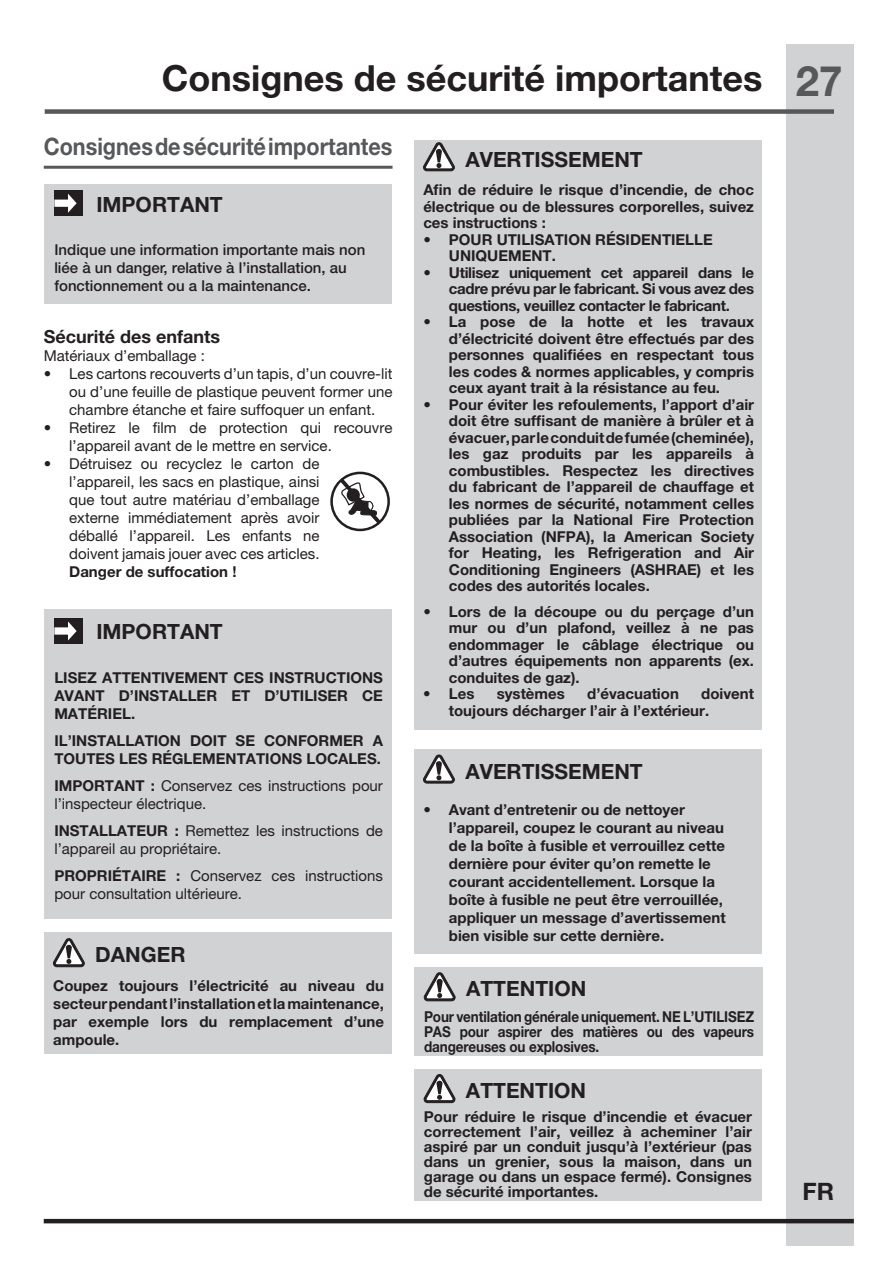
<style>
.page{position:relative;width:895px;height:1268px;background:#fff}
.page>*{position:absolute;margin:0;border:0;box-sizing:border-box;transform-origin:0 0}
.t1{font:700 42px "Helvetica Neue LT Pro";color:#57585a}
.t2{font:700 36px "Helvetica Neue LT Pro";color:#231f20}
.t3{font:700 24px "Helvetica Neue LT Pro";color:#57585a;scale:.9 1}
.t4{font:700 24px "Helvetica Neue LT Pro";color:#231f20}
.t5{font:700 21px "Helvetica Neue LT Pro";color:#231f20}
.t6{font:700 18px "Helvetica Neue LT Pro";color:#231f20}
.t7{font:700 15px/16.5px "Helvetica Neue LT Pro";color:#231f20;text-align:justify}
.t8{font:15px/18px "Helvetica Neue LT Pro";color:#231f20}
.t9{font:500 15px/18px "Helvetica Neue LT Pro";color:#231f20}
.t10{font:700 15px/15px "Helvetica Neue LT Pro";color:#231f20;text-align:justify;scale:.9 1}
.s1{font-weight:700}
</style>
<div class="page">
<div style="left:786px;top:44px;width:68px;height:1201px;background:#d1d2d4"></div>
<div style="left:44px;top:1218px;width:810px;height:5px;background:#231f20"></div>
<div style="left:45px;top:109px;width:789px;height:5px;background:#57585a"></div>
<hr style="left:44px;top:166px;width:348px;height:3px;background:#57585a">
<div style="left:44px;top:184px;width:347px;height:120px;background:#d1d2d4"></div>
<div style="left:54px;top:190px;width:28px;height:26px;background:#231f20"></div>
<svg style="left:54px;top:194px;width:23px;height:19px"></svg>
<div style="left:44px;top:609px;width:347px;height:309px;background:#d1d2d4"></div>
<div style="left:54px;top:618px;width:28px;height:25px;background:#231f20"></div>
<svg style="left:54px;top:621px;width:23px;height:19px"></svg>
<div style="left:44px;top:932px;width:347px;height:121px;background:#d1d2d4"></div>
<svg style="left:53px;top:938px;width:32px;height:28px"></svg>
<div style="left:414px;top:140px;width:347px;height:589px;background:#d1d2d4"></div>
<svg style="left:423px;top:142px;width:32px;height:29px"></svg>
<div style="left:414px;top:749px;width:347px;height:204px;background:#d1d2d4"></div>
<svg style="left:423px;top:754px;width:32px;height:29px"></svg>
<div style="left:414px;top:967px;width:348px;height:88px;background:#d1d2d4"></div>
<svg style="left:424px;top:972px;width:31px;height:28px"></svg>
<div style="left:414px;top:1069px;width:347px;height:132px;background:#d1d2d4"></div>
<svg style="left:424px;top:1074px;width:31px;height:28px"></svg>
<svg style="left:330px;top:471px;width:60px;height:60px"></svg>
<h2 class="t2" style="left:162px;top:56px;width:602px">Consignes de sécurité importantes</h2>
<h3 class="t3" style="left:44px;top:132px;width:389px">Consignes de sécurité importantes</h3>
<h3 class="t5" style="left:96px;top:191px;width:128px">IMPORTANT</h3>
<p class="t9" style="left:54px;top:240px;width:312px">Indique une information importante mais non liée à un danger, relative à l’installation, au fonctionnement ou a la maintenance.</p>
<p class="t6" style="left:44px;top:326px;width:178px">Sécurité des enfants</p>
<p class="t8" style="left:44px;top:347px;width:163px">Matériaux d’emballage :</p>
<p class="t8" style="left:69px;top:365px;width:325px;text-align:justify;text-indent:-25px">• Les cartons recouverts d’un tapis, d’un couvre-lit ou d’une feuille de plastique peuvent former une chambre étanche et faire suffoquer un enfant.</p>
<p class="t8" style="left:69px;top:419px;width:325px;text-indent:-26px">• Retirez le film de protection qui recouvre l’appareil avant de le mettre en service.</p>
<p class="t8" style="left:69px;top:455px;width:252px;text-align:justify;text-indent:-26px">• Détruisez ou recyclez le carton de l’appareil, les sacs en plastique, ainsi que tout autre matériau d’emballage externe immédiatement après avoir déballé l’appareil. Les enfants ne doivent jamais jouer avec ces articles.</p>
<p class="t7" style="left:69px;top:563px;width:169px">Danger de suffocation !</p>
<h3 class="t5" style="left:96px;top:619px;width:128px">IMPORTANT</h3>
<p class="t7" style="left:54px;top:668px;width:330px;line-height:18px">LISEZ ATTENTIVEMENT CES INSTRUCTIONS AVANT D’INSTALLER ET D’UTILISER CE MATÉRIEL.</p>
<p class="t7" style="left:54px;top:731px;width:330px;line-height:18px">IL’INSTALLATION DOIT SE CONFORMER A<br>TOUTES LES RÉGLEMENTATIONS LOCALES.</p>
<p class="t8" style="left:54px;top:776px;width:330px"><span class="s1">IMPORTANT :</span> Conservez ces instructions pour l’inspecteur électrique.</p>
<p class="t8" style="left:54px;top:821px;width:330px"><span class="s1">INSTALLATEUR :</span> Remettez les instructions de l’appareil au propriétaire.</p>
<p class="t8" style="left:54px;top:866px;width:330px"><span class="s1">PROPRIÉTAIRE :</span> Conservez ces instructions pour consultation ultérieure.</p>
<h3 class="t5" style="left:95px;top:941px;width:92px">DANGER</h3>
<p class="t7" style="left:53px;top:976px;width:332px;line-height:18px">Coupez toujours l’électricité au niveau du secteur pendant l’installation et la maintenance, par exemple lors du remplacement d’une ampoule.</p>
<h3 class="t5" style="left:465px;top:146px;width:179px">AVERTISSEMENT</h3>
<p class="t7" style="left:423px;top:181px;width:332px">Afin de réduire le risque d’incendie, de choc électrique ou de blessures corporelles, suivez ces instructions :</p>
<p class="t7" style="left:449px;top:230px;width:265px;text-indent:-26px">• POUR UTILISATION RÉSIDENTIELLE<br>UNIQUEMENT.</p>
<p class="t7" style="left:449px;top:263px;width:307px;text-indent:-26px">• Utilisez uniquement cet appareil dans le cadre prévu par le fabricant. Si vous avez des questions, veuillez contacter le fabricant.</p>
<p class="t7" style="left:449px;top:313px;width:307px;text-indent:-26px">• La pose de la hotte et les travaux d’électricité doivent être effectués par des personnes qualifiées en respectant tous les codes &amp; normes applicables, y compris ceux ayant trait à la résistance au feu.</p>
<p class="t7" style="left:449px;top:395px;width:307px;text-indent:-26px">• Pour éviter les refoulements, l’apport d’air doit être suffisant de manière à brûler et à évacuer, par le conduit de fumée (cheminée), les gaz produits par les appareils à combustibles. Respectez les directives du fabricant de l’appareil de chauffage et les normes de sécurité, notamment celles publiées par la National Fire Protection Association (NFPA), la American Society for Heating, les Refrigeration and Air Conditioning Engineers (ASHRAE) et les codes des autorités locales.</p>
<p class="t7" style="left:449px;top:602px;width:307px;text-indent:-25px">• Lors de la découpe ou du perçage d’un mur ou d’un plafond, veillez à ne pas endommager le câblage électrique ou d’autres équipements non apparents (ex. conduites de gaz).</p>
<p class="t7" style="left:423px;top:685px;width:53px">• Les</p>
<p class="t7" style="left:497px;top:685px;width:70px">systèmes</p>
<p class="t7" style="left:587px;top:685px;width:93px">d’évacuation</p>
<p class="t7" style="left:449px;top:685px;width:307px;text-indent:252px">doivent toujours décharger l’air à l’extérieur.</p>
<h3 class="t5" style="left:465px;top:758px;width:179px">AVERTISSEMENT</h3>
<p class="t7" style="left:449px;top:800px;width:278px;line-height:18px;text-align:left;text-indent:-26px">• Avant d’entretenir ou de nettoyer l’appareil, coupez le courant au niveau de la boîte à fusible et verrouillez cette dernière pour éviter qu’on remette le courant accidentellement. Lorsque la boîte à fusible ne peut être verrouillée, appliquer un message d’avertissement bien visible sur cette dernière.</p>
<h3 class="t5" style="left:466px;top:975px;width:122px">ATTENTION</h3>
<p class="t10" style="left:424px;top:1008px;width:368px">Pour ventilation générale uniquement. NE L’UTILISEZ PAS pour aspirer des matières ou des vapeurs dangereuses ou explosives.</p>
<h3 class="t5" style="left:466px;top:1077px;width:122px">ATTENTION</h3>
<p class="t7" style="left:424px;top:1108px;width:329px;line-height:15px">Pour réduire le risque d’incendie et évacuer correctement l’air, veillez à acheminer l’air aspiré par un conduit jusqu’à l’extérieur (pas dans un grenier, sous la maison, dans un garage ou dans un espace fermé). Consignes de sécurité importantes.</p>
<h1 class="t1" style="left:795px;top:55px;width:48px">27</h1>
<h3 class="t4" style="left:802px;top:1176px;width:33px">FR</h3>
</div>
